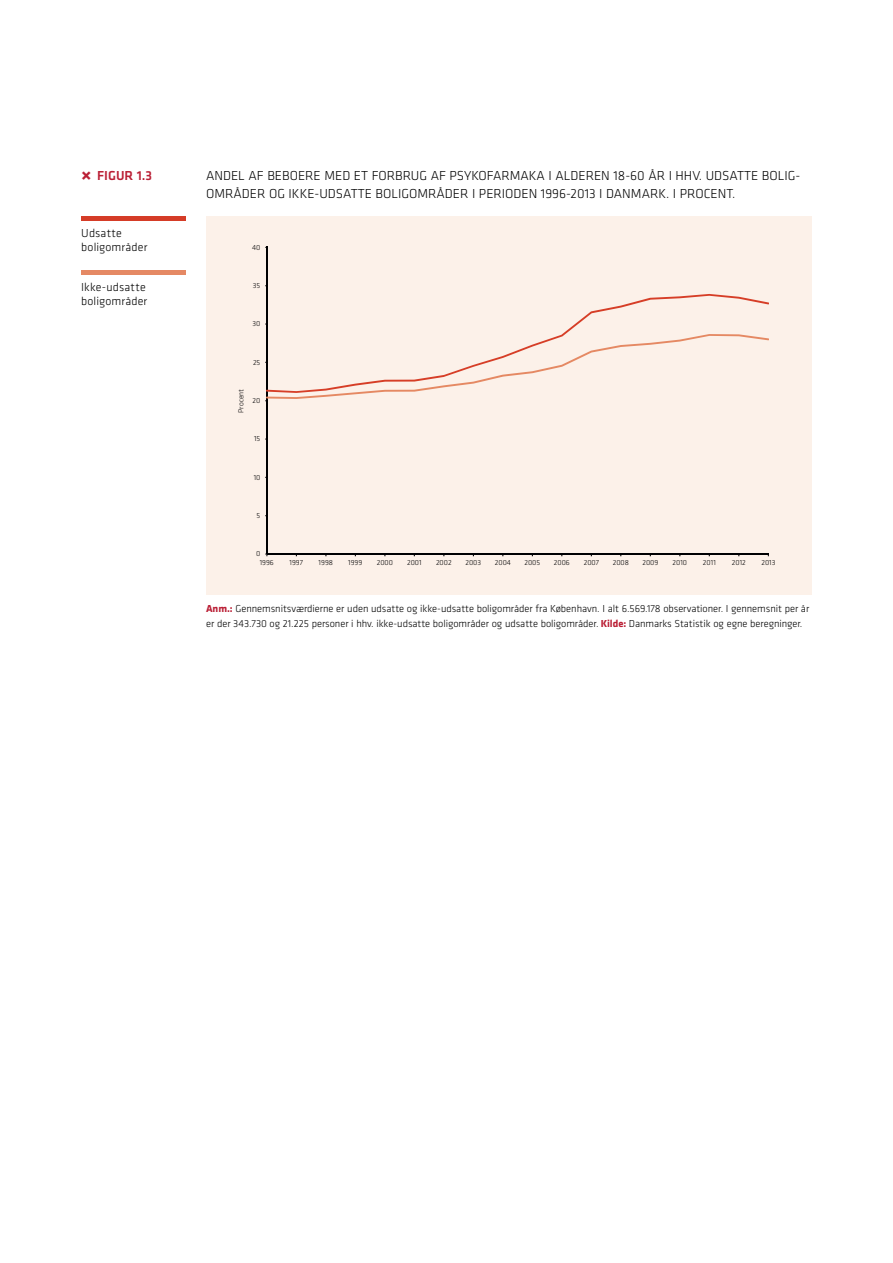
<style>
.page{position:relative;width:893px;height:1263px;background:#fff}
.page>*{position:absolute;margin:0;border:0;box-sizing:border-box;transform-origin:0 0}
.t1{font:300 13.5px/18px "Klavika";color:#000001}
.t2{font:500 13.5px "Klavika";color:#ba1f35}
.t3{font:300 12px/13.5px "Klavika";letter-spacing:.01em;color:#000001}
.t4{font:300 10.5px/15px "Klavika";letter-spacing:-.005em;color:#000001}
.t5{font:300 7.5px "Klavika";letter-spacing:-.005em;color:#000001}
.s1{font-size:22.5px}
.s2{font-weight:700;color:#ba1f35}
</style>
<div class="page">
<div style="left:81px;top:216px;width:105px;height:5px;background:#d53c27"></div>
<div style="left:81px;top:270px;width:105px;height:5px;background:#e58964"></div>
<div style="left:206px;top:216px;width:605px;height:378px;background:#fcf1e9"></div>
<hr style="left:266px;top:247px;width:1px;height:307px;background:#000002">
<hr style="left:267px;top:553px;width:502px;height:1px;background:#000002">
<svg style="left:267px;top:294px;width:502px;height:40px"></svg>
<svg style="left:265px;top:334px;width:504px;height:67px"></svg>
<p class="t2" style="left:81px;top:168px;width:73px"><span class="s1">×</span> FIGUR 1.3</p>
<p class="t3" style="left:81px;top:227px;width:68px">Udsatte boligområder</p>
<p class="t3" style="left:81px;top:281px;width:68px">Ikke-udsatte boligområder</p>
<p class="t1" style="left:206px;top:167px;width:596px">ANDEL AF BEBOERE MED ET FORBRUG AF PSYKOFARMAKA I ALDEREN 18-60 ÅR I HHV. UDSATTE BOLIG-<br>OMRÅDER OG IKKE-UDSATTE BOLIGOMRÅDER I PERIODEN 1996-2013 I DANMARK. I PROCENT.</p>
<p class="t5" style="left:252px;top:243px;width:10px">40</p>
<p class="t5" style="left:253px;top:281px;width:9px">35</p>
<p class="t5" style="left:252px;top:320px;width:9px">30</p>
<p class="t5" style="left:253px;top:358px;width:9px">25</p>
<p class="t5" style="left:237px;top:413px;width:25px;rotate:-90deg">Procent</p>
<p class="t5" style="left:252px;top:396px;width:9px">20</p>
<p class="t5" style="left:254px;top:435px;width:8px">15</p>
<p class="t5" style="left:254px;top:473px;width:8px">10</p>
<p class="t5" style="left:257px;top:511px;width:5px">5</p>
<p class="t5" style="left:256px;top:550px;width:6px">0</p>
<p class="t5" style="left:260px;top:558px;width:16px">1996</p>
<p class="t5" style="left:290px;top:558px;width:15px">1997</p>
<p class="t5" style="left:319px;top:558px;width:16px">1998</p>
<p class="t5" style="left:348px;top:558px;width:16px">1999</p>
<p class="t5" style="left:377px;top:558px;width:18px">2000</p>
<p class="t5" style="left:407px;top:558px;width:16px">2001</p>
<p class="t5" style="left:436px;top:558px;width:17px">2002</p>
<p class="t5" style="left:465px;top:558px;width:17px">2003</p>
<p class="t5" style="left:495px;top:558px;width:18px">2004</p>
<p class="t5" style="left:524px;top:558px;width:17px">2005</p>
<p class="t5" style="left:554px;top:558px;width:18px">2006</p>
<p class="t5" style="left:584px;top:558px;width:17px">2007</p>
<p class="t5" style="left:613px;top:558px;width:18px">2008</p>
<p class="t5" style="left:642px;top:558px;width:17px">2009</p>
<p class="t5" style="left:672px;top:558px;width:16px">2010</p>
<p class="t5" style="left:703px;top:558px;width:14px">2011</p>
<p class="t5" style="left:732px;top:558px;width:16px">2012</p>
<p class="t5" style="left:761px;top:558px;width:16px">2013</p>
<p class="t4" style="left:206px;top:601px;width:605px"><span class="s2">Anm.:</span> Gennemsnitsværdierne er uden udsatte og ikke-udsatte boligområder fra København. I alt 6.569.178 observationer. I gennemsnit per år er der 343.730 og 21.225 personer i hhv. ikke-udsatte boligområder og udsatte boligområder. <span class="s2">Kilde:</span> Danmarks Statistik og egne beregninger.</p>
</div>
